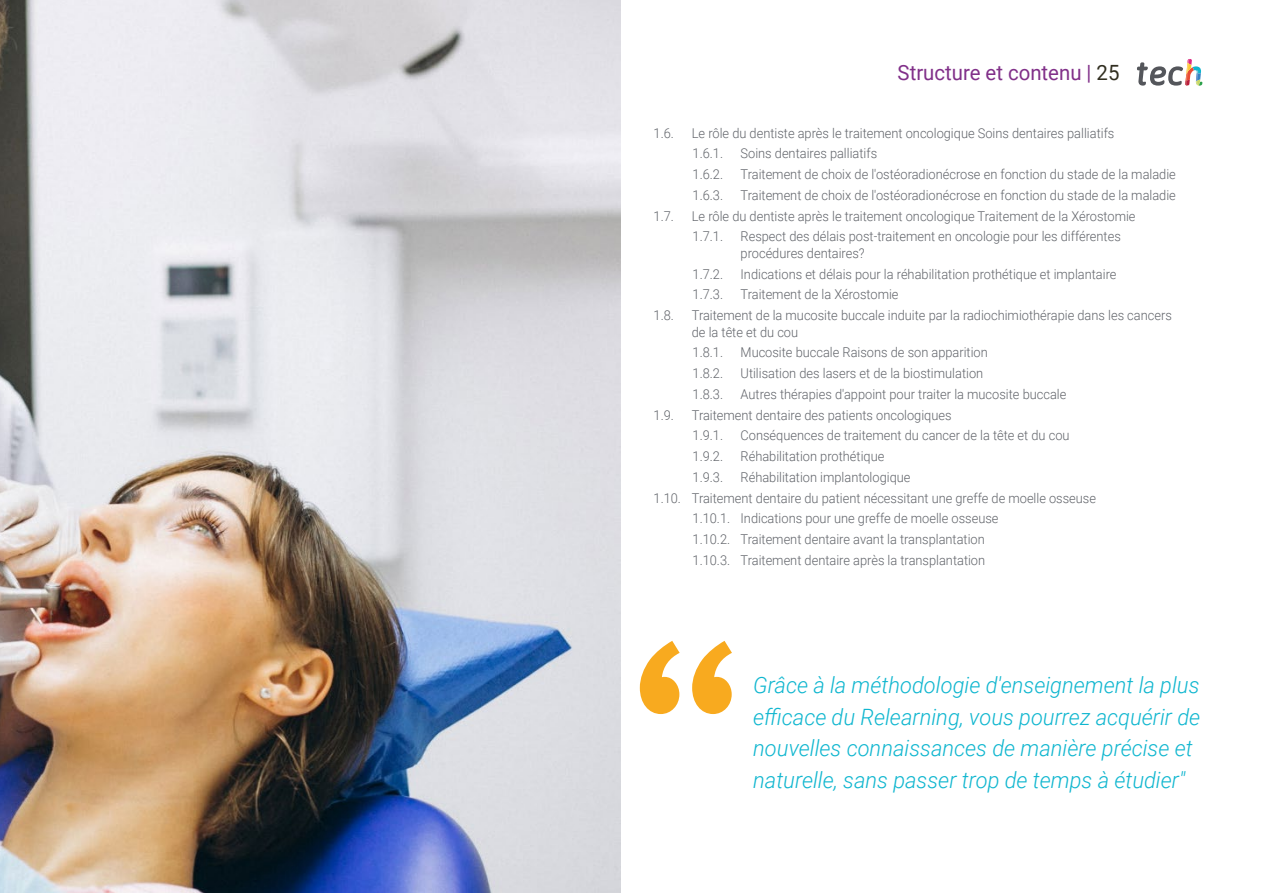
<style>
.page{position:relative;width:1263px;height:893px;background:#fff}
.page>*{position:absolute;margin:0;border:0;box-sizing:border-box;transform-origin:0 0}
.t1{font:italic 300 22.5px/31.5px "Roboto";color:#0fb6cf}
.t2{font:21px "Roboto";color:#813089}
.t3{font:300 13.5px/20.7px "Roboto";color:#61646a;scale:.95 1}
.s1{color:#312e20}
</style>
<div class="page">
<img style="left:0;top:0;width:621px;height:893px">
<svg style="left:640px;top:641px;width:92px;height:73px"></svg>
<svg style="left:1137px;top:59px;width:65px;height:27px"></svg>
<h2 class="t2" style="left:898px;top:57px;width:223px">Structure et contenu | <span class="s1">25</span></h2>
<p class="t3" style="left:653px;top:122px;width:23px">1.6.</p>
<p class="t3" style="left:692px;top:122px;width:446px">Le rôle du dentiste après le traitement oncologique Soins dentaires palliatifs<br>1.6.1.</p>
<p class="t3" style="left:740px;top:143px;width:145px">Soins dentaires palliatifs</p>
<p class="t3" style="left:692px;top:164px;width:34px">1.6.2.</p>
<p class="t3" style="left:740px;top:164px;width:460px">Traitement de choix de l'ostéoradionécrose en fonction du stade de la maladie</p>
<p class="t3" style="left:692px;top:184px;width:34px">1.6.3.</p>
<p class="t3" style="left:740px;top:184px;width:460px">Traitement de choix de l'ostéoradionécrose en fonction du stade de la maladie</p>
<p class="t3" style="left:653px;top:205px;width:23px">1.7.</p>
<p class="t3" style="left:692px;top:205px;width:469px">Le rôle du dentiste après le traitement oncologique Traitement de la Xérostomie<br>1.7.1.</p>
<p class="t3" style="left:740px;top:228px;width:402px;line-height:16.5px">Respect des délais post-traitement en oncologie pour les différentes procédures dentaires?</p>
<p class="t3" style="left:692px;top:263px;width:34px">1.7.2.</p>
<p class="t3" style="left:740px;top:263px;width:397px">Indications et délais pour la réhabilitation prothétique et implantaire</p>
<p class="t3" style="left:692px;top:284px;width:34px">1.7.3.</p>
<p class="t3" style="left:740px;top:284px;width:168px">Traitement de la Xérostomie</p>
<p class="t3" style="left:653px;top:305px;width:23px">1.8.</p>
<p class="t3" style="left:692px;top:307px;width:507px;line-height:16.5px">Traitement de la mucosite buccale induite par la radiochimiothérapie dans les cancers de la tête et du cou</p>
<p class="t3" style="left:692px;top:342px;width:34px">1.8.1.</p>
<p class="t3" style="left:740px;top:342px;width:262px">Mucosite buccale Raisons de son apparition</p>
<p class="t3" style="left:692px;top:363px;width:34px">1.8.2.</p>
<p class="t3" style="left:740px;top:363px;width:257px">Utilisation des lasers et de la biostimulation</p>
<p class="t3" style="left:692px;top:383px;width:34px">1.8.3.</p>
<p class="t3" style="left:740px;top:383px;width:344px">Autres thérapies d'appoint pour traiter la mucosite buccale</p>
<p class="t3" style="left:653px;top:404px;width:23px">1.9.</p>
<p class="t3" style="left:692px;top:404px;width:275px">Traitement dentaire des patients oncologiques<br>1.9.1.</p>
<p class="t3" style="left:740px;top:425px;width:348px">Conséquences de traitement du cancer de la tête et du cou</p>
<p class="t3" style="left:692px;top:446px;width:34px">1.9.2.</p>
<p class="t3" style="left:740px;top:446px;width:153px">Réhabilitation prothétique</p>
<p class="t3" style="left:692px;top:466px;width:34px">1.9.3.</p>
<p class="t3" style="left:740px;top:466px;width:180px">Réhabilitation implantologique</p>
<p class="t3" style="left:653px;top:487px;width:467px">1.10. Traitement dentaire du patient nécessitant une greffe de moelle osseuse</p>
<p class="t3" style="left:692px;top:508px;width:323px">1.10.1. Indications pour une greffe de moelle osseuse</p>
<p class="t3" style="left:692px;top:529px;width:309px">1.10.2. Traitement dentaire avant la transplantation</p>
<p class="t3" style="left:692px;top:549px;width:310px">1.10.3. Traitement dentaire après la transplantation</p>
<h1 class="t1" style="left:753px;top:669px;width:449px">Grâce à la méthodologie d'enseignement la plus efficace du Relearning, vous pourrez acquérir de nouvelles connaissances de manière précise et naturelle, sans passer trop de temps à étudier"</h1>
</div>
